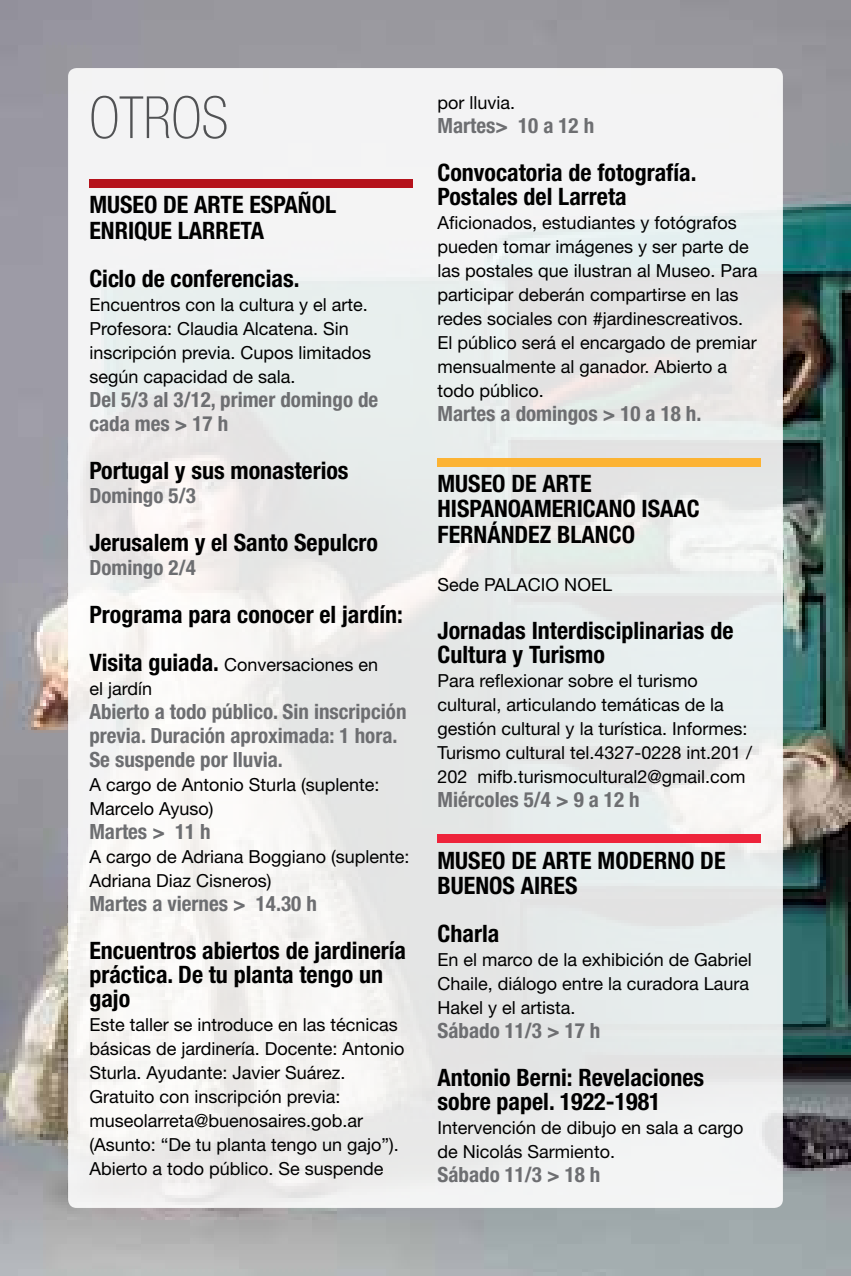
<style>
.page{position:relative;width:851px;height:1276px;background:#fff}
.page>*{position:absolute;margin:0;border:0;box-sizing:border-box;transform-origin:0 0}
.t1{font:100 condensed 58.2px "Helvetica Neue LT Std";color:#515254;scale:.96 1}
.t2{font:700 condensed 24px/24px "Helvetica Neue LT Std";color:#000}
.t3{font:700 condensed 21px/24px "Helvetica Neue LT Std";color:#6d6e71}
.t4{font:18px/24px "Helvetica Neue LT Std";color:#000}
.s1{font-weight:700;font-stretch:condensed;font-size:24px}
</style>
<div class="page">
<img style="left:0;top:0;width:850px;height:1276px">
<div style="left:68px;top:68px;width:714px;height:1140px;background:linear-gradient(to right,#f3f2f1,#e7eaea);border-radius:9px"></div>
<div style="left:437px;top:458px;width:323px;height:8px;background:#fcb333"></div>
<div style="left:437px;top:834px;width:323px;height:9px;background:#ee243b"></div>
<div style="left:89px;top:179px;width:323px;height:9px;background:#b5121b"></div>
<h1 class="t1" style="left:89px;top:85px;width:61px">OTROS</h1>
<h2 class="t2" style="left:89px;top:191px;width:248px;line-height:25.5px">MUSEO DE ARTE ESPAÑOL<br>ENRIQUE LARRETA</h2>
<h2 class="t2" style="left:89px;top:266px;width:211px">Ciclo de conferencias.</h2>
<p class="t4" style="left:89px;top:292px;width:283px">Encuentros con la cultura y el arte.<br>Profesora: Claudia Alcatena. Sin inscripción previa. Cupos limitados según capacidad de sala.</p>
<p class="t3" style="left:89px;top:387px;width:290px">Del 5/3 al 3/12, primer domingo de cada mes &gt; 17 h</p>
<h2 class="t2" style="left:89px;top:458px;width:261px">Portugal y sus monasterios</h2>
<p class="t3" style="left:89px;top:483px;width:108px">Domingo 5/3</p>
<h2 class="t2" style="left:89px;top:530px;width:290px">Jerusalem y el Santo Sepulcro</h2>
<p class="t3" style="left:89px;top:555px;width:108px">Domingo 2/4</p>
<h2 class="t2" style="left:89px;top:602px;width:315px">Programa para conocer el jardín:</h2>
<p class="t4" style="left:89px;top:652px;width:290px"><span class="s1">Visita guiada.</span> Conversaciones en el jardín</p>
<p class="t3" style="left:89px;top:699px;width:318px">Abierto a todo público. Sin inscripción previa. Duración aproximada: 1 hora.<br>Se suspende por lluvia.</p>
<p class="t4" style="left:89px;top:772px;width:291px">A cargo de Antonio Sturla (suplente:<br>Marcelo Ayuso)</p>
<p class="t3" style="left:89px;top:819px;width:123px">Martes &gt; 11 h</p>
<p class="t4" style="left:89px;top:844px;width:321px">A cargo de Adriana Boggiano (suplente:<br>Adriana Diaz Cisneros)</p>
<p class="t3" style="left:89px;top:891px;width:229px">Martes a viernes &gt; 14.30 h</p>
<h2 class="t2" style="left:89px;top:938px;width:318px">Encuentros abiertos de jardinería práctica. De tu planta tengo un gajo</h2>
<p class="t4" style="left:89px;top:1012px;width:317px">Este taller se introduce en las técnicas básicas de jardinería. Docente: Antonio Sturla. Ayudante: Javier Suárez.<br>Gratuito con inscripción previa: museolarreta@buenosaires.gob.ar (Asunto: “De tu planta tengo un gajo”).<br>Abierto a todo público. Se suspende</p>
<p class="t4" style="left:437px;top:91px;width:79px">por lluvia.</p>
<p class="t3" style="left:437px;top:113px;width:158px">Martes&gt; 10 a 12 h</p>
<h2 class="t2" style="left:437px;top:160px;width:260px">Convocatoria de fotografía.<br>Postales del Larreta</h2>
<p class="t4" style="left:437px;top:211px;width:321px">Aficionados, estudiantes y fotógrafos pueden tomar imágenes y ser parte de las postales que ilustran al Museo. Para participar deberán compartirse en las redes sociales con #jardinescreativos.<br>El público será el encargado de premiar mensualmente al ganador. Abierto a todo público.</p>
<p class="t3" style="left:437px;top:401px;width:265px">Martes a domingos &gt; 10 a 18 h.</p>
<h2 class="t2" style="left:437px;top:470px;width:264px;line-height:25.5px">MUSEO DE ARTE<br>HISPANOAMERICANO ISAAC<br>FERNÁNDEZ BLANCO</h2>
<p class="t4" style="left:437px;top:572px;width:176px">Sede PALACIO NOEL</p>
<h2 class="t2" style="left:437px;top:618px;width:297px">Jornadas Interdisciplinarias de<br>Cultura y Turismo</h2>
<p class="t4" style="left:437px;top:668px;width:316px">Para reflexionar sobre el turismo cultural, articulando temáticas de la gestión cultural y la turística. Informes:<br>Turismo cultural tel.4327-0228 int.201 / 202 mifb.turismocultural2@gmail.com</p>
<p class="t3" style="left:437px;top:787px;width:203px">Miércoles 5/4 &gt; 9 a 12 h</p>
<h2 class="t2" style="left:437px;top:847px;width:289px;line-height:25.5px">MUSEO DE ARTE MODERNO DE<br>BUENOS AIRES</h2>
<h2 class="t2" style="left:437px;top:921px;width:63px">Charla</h2>
<p class="t4" style="left:437px;top:947px;width:316px">En el marco de la exhibición de Gabriel<br>Chaile, diálogo entre la curadora Laura<br>Hakel y el artista.</p>
<p class="t3" style="left:437px;top:1018px;width:164px">Sábado 11/3 &gt; 17 h</p>
<h2 class="t2" style="left:437px;top:1065px;width:268px">Antonio Berni: Revelaciones sobre papel. 1922-1981</h2>
<p class="t4" style="left:437px;top:1115px;width:307px">Intervención de dibujo en sala a cargo de Nicolás Sarmiento.</p>
<p class="t3" style="left:437px;top:1162px;width:164px">Sábado 11/3 &gt; 18 h</p>
</div>
